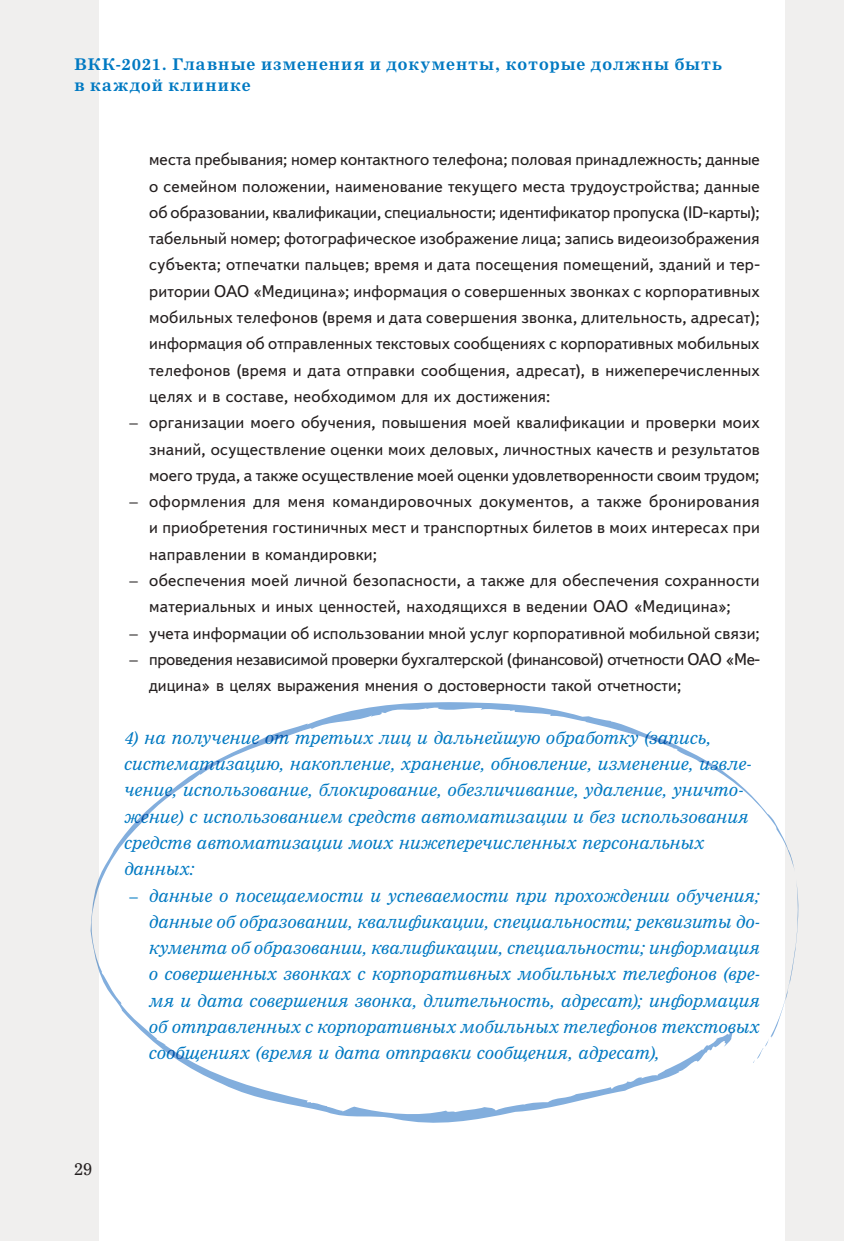
<style>
.page{position:relative;width:844px;height:1241px;background:#fff}
.page>*{position:absolute;margin:0;border:0;box-sizing:border-box;transform-origin:0 0}
.t1{font:16.8px/26.2px "Textbook New";letter-spacing:.01em;color:#241f1f;text-align:justify}
.t2{font:16.8px/26.2px "Nimrod Cyr MT Inclined";letter-spacing:.015em;color:#0079c2}
.t3{font:16.8px/26.2px "Textbook New";letter-spacing:-.015em;color:#241f1f}
.t4{font:16.8px "Nimrod Cyr";color:#241f1f}
.t5{font:700 15.75px/21px "Nimrod Cyr";letter-spacing:.07em;color:#0079c2}
.s1{font-family:"Century Schlbk Cyr"}
</style>
<div class="page">
<div style="left:0;top:0;width:843px;height:1240px;background:#f0efee"></div>
<div style="left:99px;top:0;width:685px;height:1240px;background:#fff"></div>
<svg style="left:90px;top:702px;width:709px;height:425px"></svg>
<p class="t5" style="left:74px;top:54px;width:649px">ВКК-2021. Главные изменения и документы, которые должны быть в каждой клинике</p>
<p class="t1" style="left:149px;top:146px;width:612px">места пребывания; номер контактного телефона; половая принадлежность; данные о семейном положении, наименование текущего места трудоустройства; данные об образовании, квалификации, специальности; идентификатор пропуска (ID-карты); табельный номер; фотографическое изображение лица; запись видеоизображения субъекта; отпечатки пальцев; время и дата посещения помещений, зданий и тер&shy;ритории ОАО «Медицина»; информация о совершенных звонках с корпоративных мобильных телефонов (время и дата совершения звонка, длительность, адресат); информация об отправленных текстовых сообщениях с корпоративных мобильных телефонов (время и дата отправки сообщения, адресат), в нижеперечисленных целях и в составе, необходимом для их достижения:</p>
<p class="t1" style="left:149px;top:409px;width:612px;text-indent:-20px"><span class="s1">–</span> организации моего обучения, повышения моей квалификации и проверки моих знаний, осуществление оценки моих деловых, личностных качеств и результатов моего труда, а также осуществление моей оценки удовлетворенности своим трудом;</p>
<p class="t1" style="left:149px;top:488px;width:612px;text-indent:-20px"><span class="s1">–</span> оформления для меня командировочных документов, а также бронирования и приобретения гостиничных мест и транспортных билетов в моих интересах при направлении в командировки;</p>
<p class="t1" style="left:129px;top:567px;width:631px;text-align:center"><span class="s1">–</span> обеспечения моей личной безопасности, а также для обеспечения сохранности материальных и иных ценностей, находящихся в ведении ОАО «Медицина»;</p>
<p class="t1" style="left:129px;top:619px;width:631px"><span class="s1">–</span> учета информации об использовании мной услуг корпоративной мобильной связи;</p>
<p class="t3" style="left:149px;top:645px;width:612px;text-indent:-20px"><span class="s1">–</span> проведения независимой проверки бухгалтерской (финансовой) отчетности ОАО «Ме&shy;дицина» в целях выражения мнения о достоверности такой отчетности;</p>
<p class="t2" style="left:124px;top:724px;width:628px">4) на получение от третьих лиц и дальнейшую обработку (запись, систематизацию, накопление, хранение, обновление, изменение, извле&shy;чение, использование, блокирование, обезличивание, удаление, уничто&shy;жение) с использованием средств автоматизации и без использования средств автоматизации моих нижеперечисленных персональных данных:</p>
<p class="t2" style="left:149px;top:882px;width:612px;text-align:justify;text-indent:-20px"><span class="s1">–</span> данные о посещаемости и успеваемости при прохождении обучения; данные об образовании, квалификации, специальности; реквизиты до&shy;кумента об образовании, квалификации, специальности; информация о совершенных звонках с корпоративных мобильных телефонов (вре&shy;мя и дата совершения звонка, длительность, адресат); информация об отправленных с корпоративных мобильных телефонов текстовых сообщениях (время и дата отправки сообщения, адресат),</p>
<p class="t4" style="left:74px;top:1158px;width:19px">29</p>
</div>
